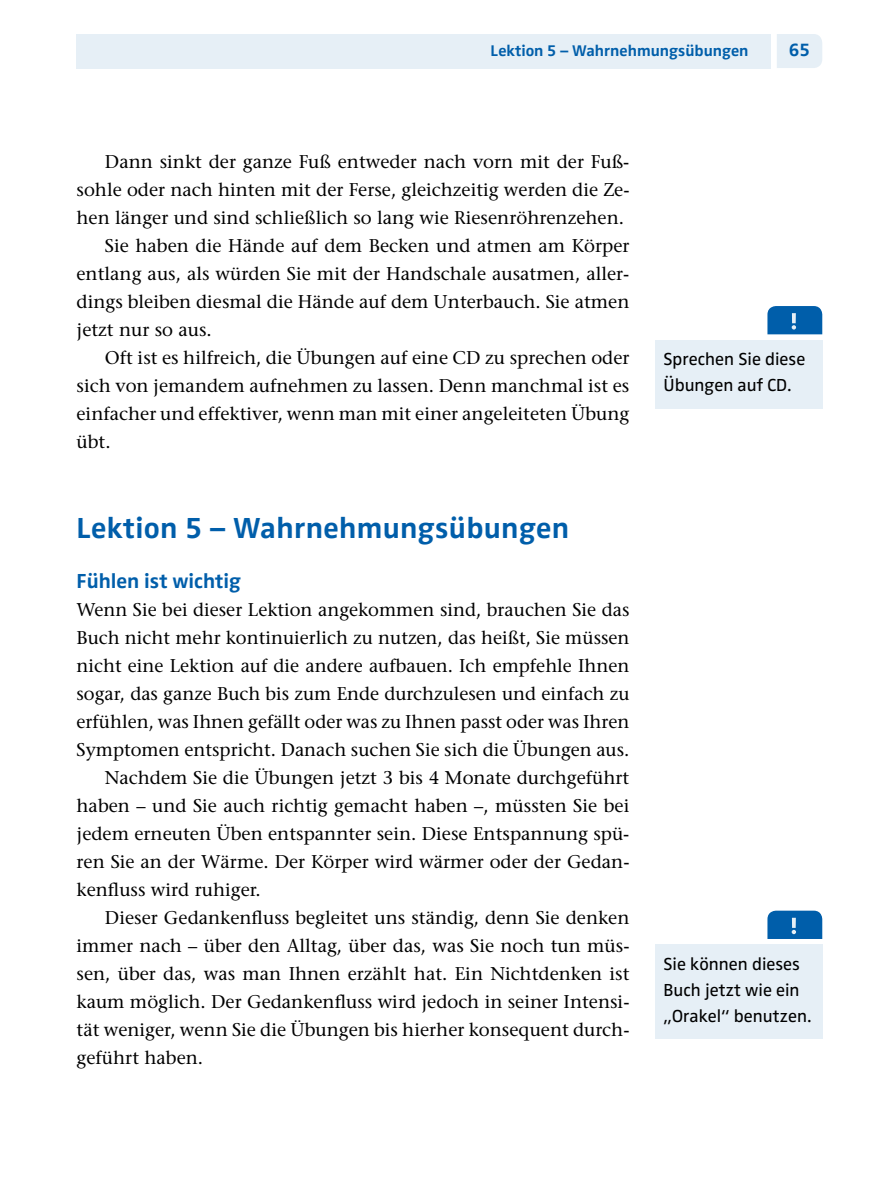
<style>
.page{position:relative;width:879px;height:1191px;background:#fff}
.page>*{position:absolute;margin:0;border:0;box-sizing:border-box;transform-origin:0 0}
.t1{font:700 30px "Zwo Pro";letter-spacing:.01em;color:#005eaa}
.t2{font:700 21px "Zwo Pro";color:#005eaa}
.t3{font:18.4px "Stone Serif";color:#000}
.t4{font:700 18.4px "Zwo Pro";color:#005eaa}
.t5{font:18px/26px "Zwo Pro";color:#000}
.t6{font:700 16px "Zwo Pro";color:#005eaa}
</style>
<div class="page">
<div style="left:77px;top:34px;width:694px;height:34px;background:#e6eff6"></div>
<div style="left:777px;top:34px;width:45px;height:34px;background:#e6eff6"></div>
<div style="left:655px;top:340px;width:167px;height:68px;background:#e6eff6"></div>
<svg style="left:767px;top:306px;width:55px;height:28px;background:#0e67ae"></svg>
<div style="left:655px;top:944px;width:167px;height:95px;background:#e6eff6"></div>
<svg style="left:767px;top:910px;width:55px;height:29px;background:#146ab0"></svg>
<p class="t6" style="left:491px;top:41px;width:259px">Lektion 5 – Wahrnehmungsübungen</p>
<p class="t4" style="left:789px;top:39px;width:23px">65</p>
<p class="t3" style="left:105px;top:151px;width:526px">Dann sinkt der ganze Fuß entweder nach vorn mit der Fuß-</p>
<p class="t3" style="left:77px;top:179px;width:554px">sohle oder nach hinten mit der Ferse, gleichzeitig werden die Ze-</p>
<p class="t3" style="left:77px;top:207px;width:549px">hen länger und sind schließlich so lang wie Riesenröhrenzehen.</p>
<p class="t3" style="left:105px;top:235px;width:526px">Sie haben die Hände auf dem Becken und atmen am Körper</p>
<p class="t3" style="left:77px;top:263px;width:554px">entlang aus, als würden Sie mit der Handschale ausatmen, aller-</p>
<p class="t3" style="left:77px;top:291px;width:554px">dings bleiben diesmal die Hände auf dem Unterbauch. Sie atmen</p>
<p class="t3" style="left:77px;top:319px;width:137px">jetzt nur so aus.</p>
<p class="t3" style="left:105px;top:347px;width:526px">Oft ist es hilfreich, die Übungen auf eine CD zu sprechen oder</p>
<p class="t3" style="left:77px;top:375px;width:554px">sich von jemandem aufnehmen zu lassen. Denn manchmal ist es</p>
<p class="t3" style="left:77px;top:403px;width:554px">einfacher und effektiver, wenn man mit einer angeleiteten Übung</p>
<p class="t3" style="left:77px;top:431px;width:36px">übt.</p>
<p class="t1" style="left:77px;top:510px;width:494px">Lektion 5 – Wahrnehmungsübungen</p>
<p class="t2" style="left:77px;top:569px;width:166px">Fühlen ist wichtig</p>
<p class="t3" style="left:77px;top:599px;width:554px">Wenn Sie bei dieser Lektion angekommen sind, brauchen Sie das</p>
<p class="t3" style="left:77px;top:627px;width:554px">Buch nicht mehr kontinuierlich zu nutzen, das heißt, Sie müssen</p>
<p class="t3" style="left:77px;top:655px;width:554px">nicht eine Lektion auf die andere aufbauen. Ich empfehle Ihnen</p>
<p class="t3" style="left:77px;top:683px;width:554px">sogar, das ganze Buch bis zum Ende durchzulesen und einfach zu</p>
<p class="t3" style="left:77px;top:711px;width:554px">erfühlen, was Ihnen gefällt oder was zu Ihnen passt oder was Ihren</p>
<p class="t3" style="left:77px;top:739px;width:554px">Symptomen entspricht. Danach suchen Sie sich die Übungen aus.</p>
<p class="t3" style="left:105px;top:767px;width:526px">Nachdem Sie die Übungen jetzt 3 bis 4 Monate durchgeführt</p>
<p class="t3" style="left:77px;top:795px;width:554px">haben – und Sie auch richtig gemacht haben –, müssten Sie bei</p>
<p class="t3" style="left:77px;top:823px;width:554px">jedem erneuten Üben entspannter sein. Diese Entspannung spü-</p>
<p class="t3" style="left:77px;top:851px;width:554px">ren Sie an der Wärme. Der Körper wird wärmer oder der Gedan-</p>
<p class="t3" style="left:77px;top:879px;width:186px">kenfluss wird ruhiger.</p>
<p class="t3" style="left:105px;top:907px;width:526px">Dieser Gedankenfluss begleitet uns ständig, denn Sie denken</p>
<p class="t3" style="left:77px;top:935px;width:554px">immer nach – über den Alltag, über das, was Sie noch tun müs-</p>
<p class="t3" style="left:77px;top:963px;width:554px">sen, über das, was man Ihnen erzählt hat. Ein Nichtdenken ist</p>
<p class="t3" style="left:77px;top:991px;width:554px">kaum möglich. Der Gedankenfluss wird jedoch in seiner Intensi-</p>
<p class="t3" style="left:77px;top:1019px;width:554px">tät weniger, wenn Sie die Übungen bis hierher konsequent durch-</p>
<p class="t3" style="left:77px;top:1047px;width:128px">geführt haben.</p>
<p class="t5" style="left:663px;top:347px;width:143px">Sprechen Sie diese<br>Übungen auf CD.</p>
<p class="t5" style="left:663px;top:951px;width:149px">Sie können dieses<br>Buch jetzt wie ein „Orakel“ benutzen.</p>
</div>
